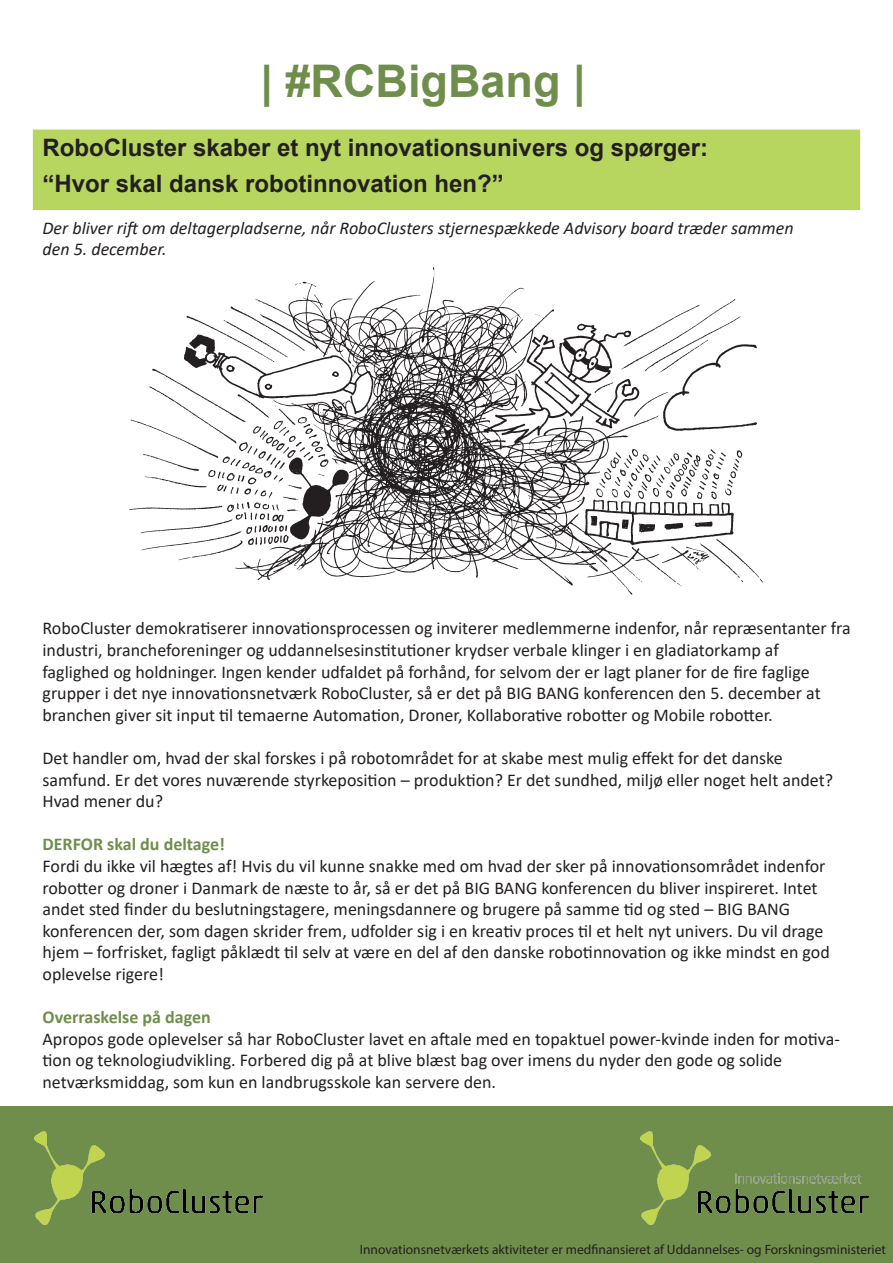
<style>
.page{position:relative;width:893px;height:1263px;background:#fff}
.page>*{position:absolute;margin:0;border:0;box-sizing:border-box;transform-origin:0 0}
.t1{font:700 45px "Arial";color:#6f8e4b}
.t2{font:700 24px "Arial";color:#231f20}
.t3{font:18px/21.6px "Calibri";color:#231f20}
.t4{font:italic 18px "Calibri";color:#231f20}
.t5{font:700 18px "Calibri";color:#6f8e4b}
.t6{font:13.5px "Myriad Pro";color:#231f20}
</style>
<div class="page">
<div style="left:33px;top:130px;width:827px;height:80px;background:#b6d65f"></div>
<img style="left:129px;top:267px;width:634px;height:328px">
<div style="left:0;top:1106px;width:893px;height:157px;background:#6f8e4b"></div>
<img style="left:641px;top:1132px;width:228px;height:93px">
<img style="left:34px;top:1132px;width:228px;height:93px">
<p class="t1" style="left:260px;top:49px;width:327px">| #RCBigBang |</p>
<p class="t2" style="left:43px;top:131px;width:667px">RoboCluster skaber et nyt innovationsunivers og spørger:</p>
<p class="t2" style="left:43px;top:167px;width:463px">“Hvor skal dansk robotinnovation hen?”</p>
<p class="t4" style="left:43px;top:215px;width:753px">Der bliver rift om deltagerpladserne, når RoboClusters stjernespækkede Advisory board træder sammen</p>
<p class="t4" style="left:43px;top:237px;width:126px">den 5. december.</p>
<p class="t3" style="left:43px;top:617px;width:810px">RoboCluster demokratiserer innovationsprocessen og inviterer medlemmerne indenfor, når repræsentanter fra industri, brancheforeninger og uddannelsesinstitutioner krydser verbale klinger i en gladiatorkamp af</p>
<p class="t3" style="left:43px;top:660px;width:780px">faglighed og holdninger. Ingen kender udfaldet på forhånd, for selvom der er lagt planer for de fire faglige grupper i det nye innovationsnetværk RoboCluster, så er det på BIG BANG konferencen den 5. december at branchen giver sit input til temaerne Automation, Droner, Kollaborative robotter og Mobile robotter.</p>
<p class="t3" style="left:43px;top:747px;width:742px">Det handler om, hvad der skal forskes i på robotområdet for at skabe mest mulig effekt for det danske</p>
<p class="t3" style="left:43px;top:768px;width:792px">samfund. Er det vores nuværende styrkeposition – produktion? Er det sundhed, miljø eller noget helt andet?<br>Hvad mener du?</p>
<p class="t5" style="left:43px;top:832px;width:184px">DERFOR skal du deltage!</p>
<p class="t3" style="left:43px;top:855px;width:784px">Fordi du ikke vil hægtes af! Hvis du vil kunne snakke med om hvad der sker på innovationsområdet indenfor</p>
<p class="t3" style="left:43px;top:876px;width:777px">robotter og droner i Danmark de næste to år, så er det på BIG BANG konferencen du bliver inspireret. Intet andet sted finder du beslutningstagere, meningsdannere og brugere på samme tid og sted – BIG BANG</p>
<p class="t3" style="left:43px;top:919px;width:789px">konferencen der, som dagen skrider frem, udfolder sig i en kreativ proces til et helt nyt univers. Du vil drage hjem – forfrisket, fagligt påklædt til selv at være en del af den danske robotinnovation og ikke mindst en god oplevelse rigere!</p>
<p class="t5" style="left:43px;top:1004px;width:170px">Overraskelse på dagen</p>
<p class="t3" style="left:43px;top:1027px;width:799px">Apropos gode oplevelser så har RoboCluster lavet en aftale med en topaktuel power-kvinde inden for motiva&shy;tion og teknologiudvikling. Forbered dig på at blive blæst bag over imens du nyder den gode og solide</p>
<p class="t3" style="left:43px;top:1071px;width:455px">netværksmiddag, som kun en landbrugsskole kan servere den.</p>
<p class="t6" style="left:360px;top:1241px;width:528px">Innovationsnetværkets aktiviteter er medfinansieret af Uddannelses- og Forskningsministeriet</p>
</div>
